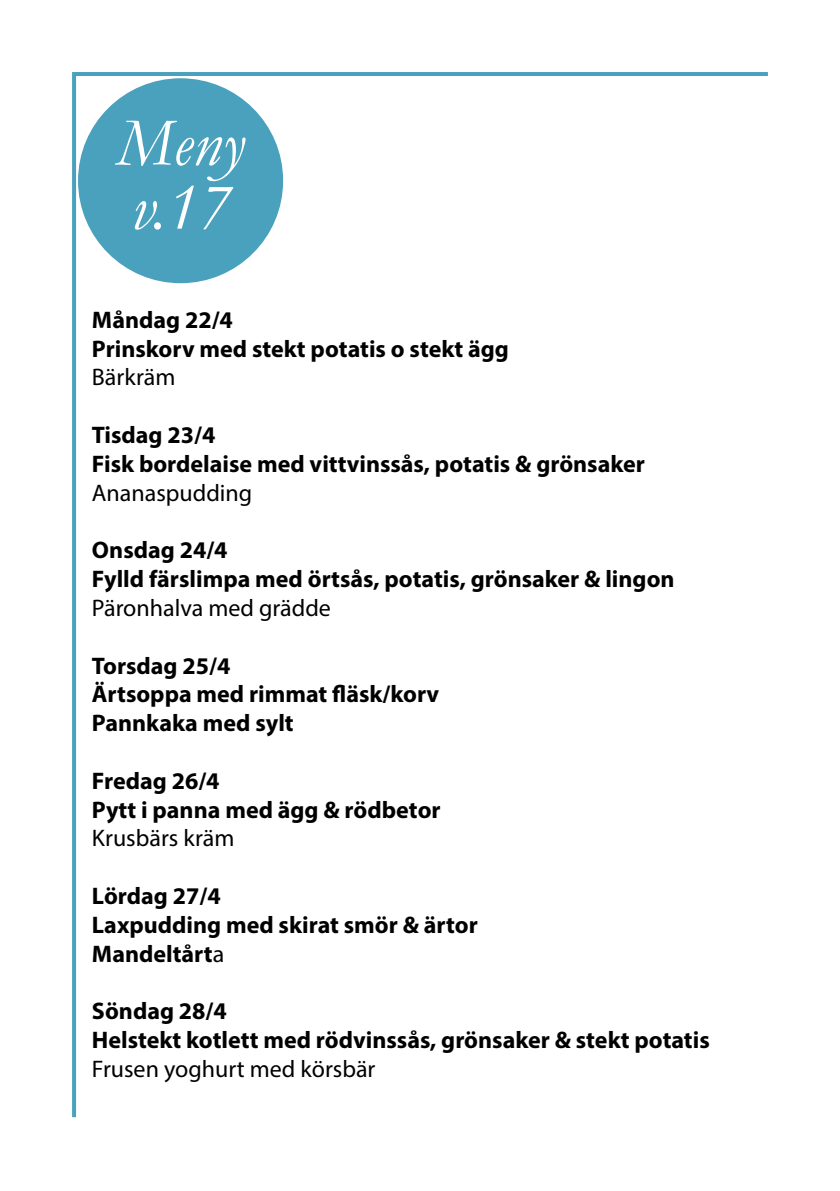
<style>
.page{position:relative;width:840px;height:1191px;background:#fff}
.page>*{position:absolute;margin:0;border:0;box-sizing:border-box;transform-origin:0 0}
.rubrik_Meny_aktivitet{font:italic 68px "Garamond";color:#fff}
.t1{font:700 24px "Myriad Pro";color:#000001}
.t2{font:24px "Myriad Pro";color:#000001}
.s1{font-weight:400}
</style>
<div class="page">
<div style="left:78px;top:78px;width:205px;height:205px;background:#4aa1bd;border-radius:50%"></div>
<hr style="left:72px;top:72px;width:695px;height:4px;background:#4aa1bd">
<svg style="left:72px;top:76px;width:4px;height:1041px;background:#4da2be"></svg>
<p class="rubrik_Meny_aktivitet" style="left:117px;top:97px;width:129px">Meny</p>
<p class="rubrik_Meny_aktivitet" style="left:131px;top:161px;width:100px">v.17</p>
<p class="t1" style="left:92px;top:304px;width:142px">Måndag 22/4</p>
<p class="t1" style="left:92px;top:333px;width:418px">Prinskorv med stekt potatis o stekt ägg</p>
<p class="t2" style="left:92px;top:362px;width:85px">Bärkräm</p>
<p class="t1" style="left:92px;top:419px;width:125px">Tisdag 23/4</p>
<p class="t1" style="left:92px;top:448px;width:554px">Fisk bordelaise med vittvinssås, potatis &amp; grönsaker</p>
<p class="t2" style="left:92px;top:478px;width:162px">Ananaspudding</p>
<p class="t1" style="left:92px;top:534px;width:137px">Onsdag 24/4</p>
<p class="t1" style="left:92px;top:563px;width:584px">Fylld färslimpa med örtsås, potatis, grönsaker &amp; lingon</p>
<p class="t2" style="left:92px;top:593px;width:240px">Päronhalva med grädde</p>
<p class="t1" style="left:92px;top:650px;width:140px">Torsdag 25/4</p>
<p class="t1" style="left:92px;top:678px;width:349px">Ärtsoppa med rimmat fläsk/korv</p>
<p class="t1" style="left:92px;top:707px;width:203px">Pannkaka med sylt</p>
<p class="t1" style="left:92px;top:765px;width:129px">Fredag 26/4</p>
<p class="t1" style="left:92px;top:794px;width:350px">Pytt i panna med ägg &amp; rödbetor</p>
<p class="t2" style="left:92px;top:823px;width:144px">Krusbärs kräm</p>
<p class="t1" style="left:92px;top:880px;width:130px">Lördag 27/4</p>
<p class="t1" style="left:92px;top:909px;width:387px">Laxpudding med skirat smör &amp; ärtor</p>
<p class="t1" style="left:92px;top:938px;width:134px">Mandeltårt<span class="s1">a</span></p>
<p class="t1" style="left:92px;top:995px;width:136px">Söndag 28/4</p>
<p class="t1" style="left:92px;top:1024px;width:619px">Helstekt kotlett med rödvinssås, grönsaker &amp; stekt potatis</p>
<p class="t2" style="left:92px;top:1054px;width:285px">Frusen yoghurt med körsbär</p>
</div>
